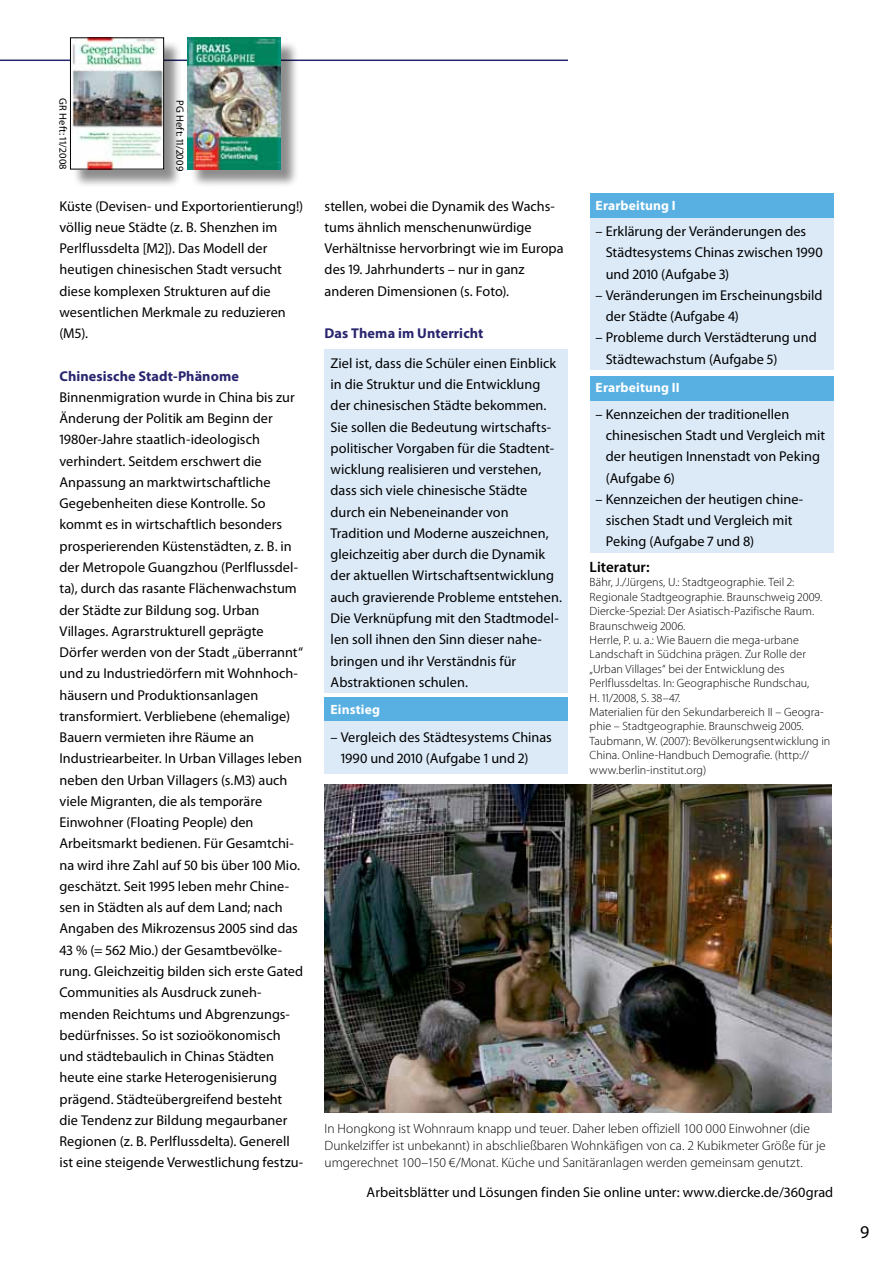
<style>
.page{position:relative;width:893px;height:1263px;background:#fff}
.page>*{position:absolute;margin:0;border:0;box-sizing:border-box;transform-origin:0 0}
.t1{font:18px "Myriad Pro";color:#000}
.t2{font:600 15px "Myriad Pro";color:#000}
.t3{font:14.25px/21.3px "Myriad Pro";letter-spacing:.005em;color:#000}
.t4{font:700 14.25px "Myriad Pro";letter-spacing:.005em;color:#28256e}
.t5{font:300 13.5px/17px "Myriad Pro";color:#000}
.t6{font:700 13.5px "Myriad Pro";letter-spacing:.01em;color:#fff}
.t7{font:300 12px/14.4px "Myriad Pro";letter-spacing:.005em;color:#000}
.t8{font:10.5px "Myriad Pro";letter-spacing:.015em;color:#000}
.s1{font-weight:700;color:#28256e}
</style>
<div class="page">
<hr style="left:0;top:60px;width:1px;height:44px;background:#dceaf8">
<hr style="left:0;top:60px;width:568px;height:1px;background:#28256e">
<div style="left:325px;top:697px;width:243px;height:25px;background:#58b0e2"></div>
<div style="left:325px;top:722px;width:243px;height:52px;background:#dceaf8"></div>
<div style="left:590px;top:193px;width:243px;height:25px;background:#58b0e2"></div>
<div style="left:590px;top:218px;width:243px;height:152px;background:#dceaf8"></div>
<div style="left:590px;top:376px;width:243px;height:25px;background:#58b0e2"></div>
<div style="left:590px;top:401px;width:243px;height:151px;background:#dceaf8"></div>
<div style="left:325px;top:350px;width:243px;height:343px;background:#dceaf8"></div>
<img style="left:325px;top:784px;width:507px;height:329px">
<div style="left:73px;top:40px;width:109px;height:148px;background:#000;opacity:.45"></div>
<img style="left:72px;top:40px;width:90px;height:127px">
<div style="left:70px;top:38px;width:94px;height:131px;border:1px solid #000"></div>
<div style="left:190px;top:40px;width:109px;height:148px;background:#000;opacity:.45"></div>
<img style="left:187px;top:38px;width:94px;height:131px">
<p class="t8" style="left:70px;top:98px;width:73px;rotate:90deg">GR Heft: 11/2008</p>
<p class="t8" style="left:187px;top:100px;width:73px;rotate:90deg">PG Heft: 11/2009</p>
<p class="t3" style="left:60px;top:195px;width:245px">Küste (Devisen- und Exportorientierung!) völlig neue Städte (z. B. Shenzhen im Perlflussdelta [M2]). Das Modell der heutigen chinesischen Stadt versucht diese komplexen Strukturen auf die wesentlichen Merkmale zu reduzieren (M5).</p>
<p class="t3" style="left:60px;top:365px;width:245px"><span class="s1">Chinesische Stadt-Phänome </span>Binnenmigration wurde in China bis zur Änderung der Politik am Beginn der 1980er-Jahre staatlich-ideologisch verhindert. Seitdem erschwert die Anpassung an marktwirtschaftliche Gegebenheiten diese Kontrolle. So kommt es in wirtschaftlich besonders prosperierenden Küstenstädten, z. B. in der Metropole Guangzhou (Perlflussdel&shy;ta), durch das rasante Flächenwachstum der Städte zur Bildung sog. Urban Villages. Agrarstrukturell geprägte Dörfer werden von der Stadt „überrannt“ und zu Industriedörfern mit Wohnhoch&shy;häusern und Produktionsanlagen transformiert. Verbliebene (ehemalige)<br>Bauern vermieten ihre Räume an Industriearbeiter. In Urban Villages leben neben den Urban Villagers (s.M3) auch viele Migranten, die als temporäre Einwohner (Floating People) den Arbeitsmarkt bedienen. Für Gesamtchi&shy;na wird ihre Zahl auf 50 bis über 100 Mio. geschätzt. Seit 1995 leben mehr Chine&shy;sen in Städten als auf dem Land; nach Angaben des Mikrozensus 2005 sind das 43 % (= 562 Mio.) der Gesamtbevölke&shy;rung. Gleichzeitig bilden sich erste Gated Communities als Ausdruck zuneh&shy;menden Reichtums und Abgrenzungs&shy;bedürfnisses. So ist sozioökonomisch und städtebaulich in Chinas Städten heute eine starke Heterogenisierung prägend. Städteübergreifend besteht die Tendenz zur Bildung megaurbaner Regionen (z. B. Perlflussdelta). Generell ist eine steigende Verwestlichung festzu-</p>
<p class="t3" style="left:325px;top:195px;width:241px">stellen, wobei die Dynamik des Wachs&shy;tums ähnlich menschenunwürdige Verhältnisse hervorbringt wie im Europa des 19. Jahrhunderts – nur in ganz anderen Dimensionen (s. Foto).</p>
<p class="t4" style="left:325px;top:324px;width:160px">Das Thema im Unterricht</p>
<p class="t3" style="left:331px;top:352px;width:233px">Ziel ist, dass die Schüler einen Einblick in die Struktur und die Entwicklung der chinesischen Städte bekommen.<br>Sie sollen die Bedeutung wirtschafts&shy;politischer Vorgaben für die Stadtent&shy;wicklung realisieren und verstehen, dass sich viele chinesische Städte durch ein Nebeneinander von Tradition und Moderne auszeichnen, gleichzeitig aber durch die Dynamik der aktuellen Wirtschaftsentwicklung auch gravierende Probleme entstehen.<br>Die Verknüpfung mit den Stadtmodel&shy;len soll ihnen den Sinn dieser nahe&shy;bringen und ihr Verständnis für Abstraktionen schulen.</p>
<p class="t6" style="left:331px;top:700px;width:51px">Einstieg</p>
<p class="t3" style="left:341px;top:726px;width:213px;text-indent:-10px">– Vergleich des Städtesystems Chinas<br>1990 und 2010 (Aufgabe 1 und 2)</p>
<p class="t6" style="left:596px;top:196px;width:82px">Erarbeitung I</p>
<p class="t3" style="left:606px;top:220px;width:218px;text-indent:-10px">– Erklärung der Veränderungen des<br>Städtesystems Chinas zwischen 1990 und 2010 (Aufgabe 3)</p>
<p class="t3" style="left:606px;top:284px;width:218px;text-indent:-10px">– Veränderungen im Erscheinungsbild der Städte (Aufgabe 4)</p>
<p class="t3" style="left:606px;top:327px;width:212px;text-indent:-10px">– Probleme durch Verstädterung und<br>Städtewachstum (Aufgabe 5)</p>
<p class="t6" style="left:596px;top:379px;width:86px">Erarbeitung II</p>
<p class="t3" style="left:606px;top:403px;width:221px;text-indent:-10px">– Kennzeichen der traditionellen chinesischen Stadt und Vergleich mit der heutigen Innenstadt von Peking (Aufgabe 6)</p>
<p class="t3" style="left:606px;top:488px;width:199px;text-indent:-10px">– Kennzeichen der heutigen chine&shy;sischen Stadt und Vergleich mit<br>Peking (Aufgabe 7 und 8)</p>
<p class="t2" style="left:590px;top:557px;width:61px">Literatur:</p>
<p class="t7" style="left:590px;top:575px;width:242px">Bähr, J./Jürgens, U.: Stadtgeographie. Teil 2:<br>Regionale Stadtgeographie. Braunschweig 2009.<br>Diercke-Spezial: Der Asiatisch-Pazifische Raum.<br>Braunschweig 2006.<br>Herrle, P. u. a.: Wie Bauern die mega-urbane Landschaft in Südchina prägen. Zur Rolle der „Urban Villages“ bei der Entwicklung des Perlflussdeltas. In: Geographische Rundschau,<br>H. 11/2008, S. 38–47.<br>Materialien für den Sekundarbereich II – Geogra&shy;phie – Stadtgeographie. Braunschweig 2005.<br>Taubmann, W. (2007): Bevölkerungsentwicklung in China. Online-Handbuch Demografie. (http:// www.berlin-institut.org)</p>
<p class="t5" style="left:325px;top:1120px;width:503px">In Hongkong ist Wohnraum knapp und teuer. Daher leben offiziell 100 000 Einwohner (die<br>Dunkelziffer ist unbekannt) in abschließbaren Wohnkäfigen von ca. 2 Kubikmeter Größe für je umgerechnet 100–150 €/Monat. Küche und Sanitäranlagen werden gemeinsam genutzt.</p>
<p class="t3" style="left:367px;top:1181px;width:468px">Arbeitsblätter und Lösungen finden Sie online unter: www.diercke.de/360grad</p>
<p class="t1" style="left:860px;top:1221px;width:11px">9</p>
</div>
